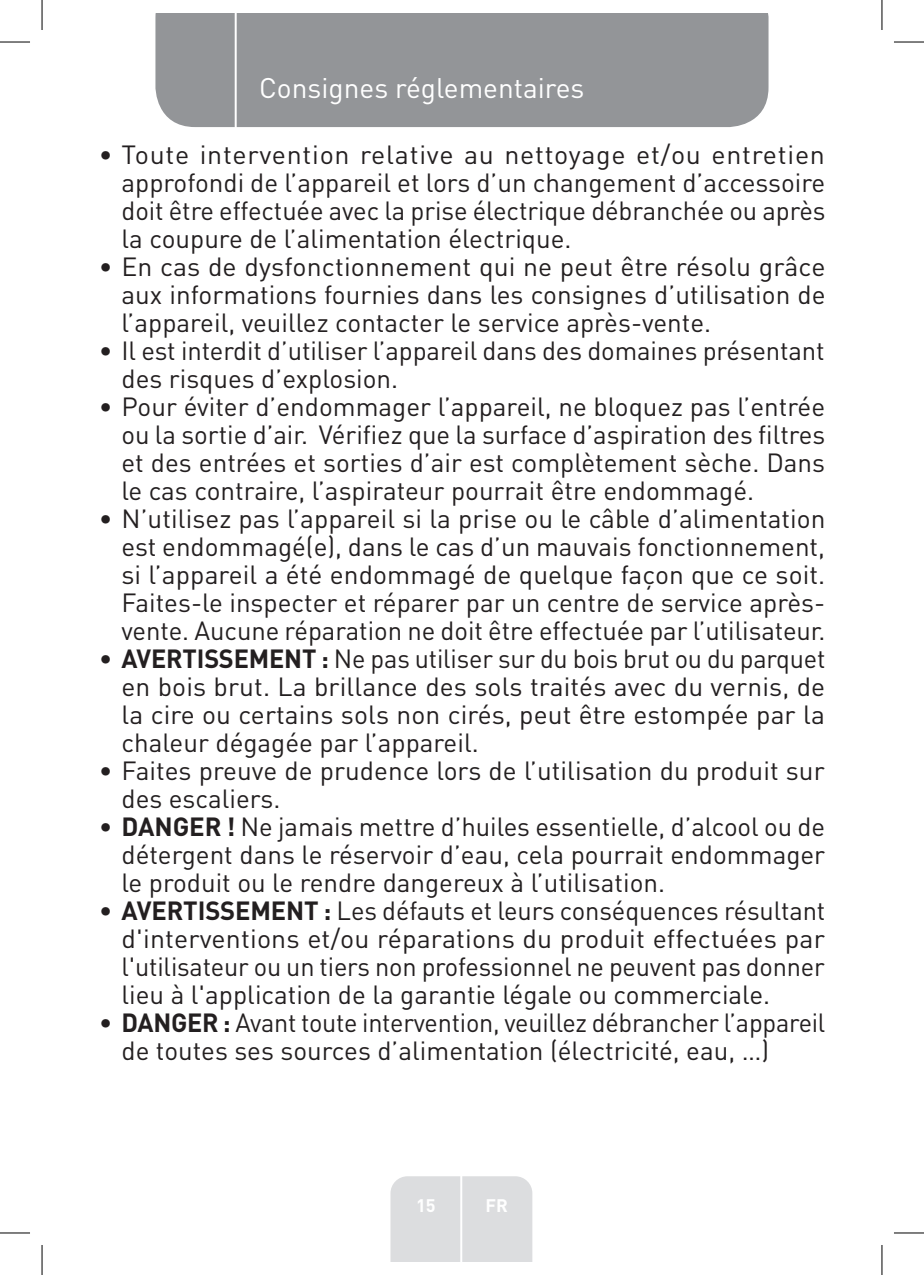
<style>
.page{position:relative;width:924px;height:1275px;background:#fff}
.page>*{position:absolute;margin:0;border:0;box-sizing:border-box;transform-origin:0 0}
.t1{font:28px "DIN Pro";color:#fff}
.t2{font:26px/28px "DIN Pro";color:#231f20;text-align:justify}
.t3{font:700 18px "DIN Pro";color:#fff}
.s1{font-weight:700}
</style>
<div class="page">
<div style="left:155px;top:14px;width:613px;height:113px;background:#939598"></div>
<div style="left:390px;top:1176px;width:142px;height:85px;background:#dcdddf"></div>
<hr style="left:460px;top:1153px;width:2px;height:108px;background:#fff">
<hr style="left:234px;top:14px;width:2px;height:116px;background:#fff">
<hr style="left:0;top:42px;width:30px;height:1px;background:#000">
<hr style="left:893px;top:42px;width:30px;height:1px;background:#000">
<hr style="left:0;top:1232px;width:30px;height:1px;background:#000">
<hr style="left:893px;top:1232px;width:30px;height:1px;background:#000">
<hr style="left:42px;top:0;width:1px;height:30px;background:#000">
<hr style="left:42px;top:1245px;width:1px;height:30px;background:#000">
<hr style="left:881px;top:0;width:1px;height:30px;background:#000">
<hr style="left:881px;top:1245px;width:1px;height:30px;background:#000">
<p class="t1" style="left:259px;top:69px;width:326px">Consignes réglementaires</p>
<p class="t2" style="left:121px;top:139px;width:705px;text-indent:-23px">• Toute intervention relative au nettoyage et/ou entretien approfondi de l’appareil et lors d’un changement d’accessoire doit être effectuée avec la prise électrique débranchée ou après la coupure de l’alimentation électrique.</p>
<p class="t2" style="left:121px;top:251px;width:705px;text-indent:-23px">• En cas de dysfonctionnement qui ne peut être résolu grâce aux informations fournies dans les consignes d’utilisation de l’appareil, veuillez contacter le service après-vente.</p>
<p class="t2" style="left:121px;top:335px;width:704px;text-indent:-23px">• Il est interdit d’utiliser l’appareil dans des domaines présentant des risques d’explosion.</p>
<p class="t2" style="left:121px;top:391px;width:705px;text-indent:-23px">• Pour éviter d’endommager l’appareil, ne bloquez pas l’entrée ou la sortie d’air. Vérifiez que la surface d’aspiration des filtres et des entrées et sorties d’air est complètement sèche. Dans le cas contraire, l’aspirateur pourrait être endommagé.</p>
<p class="t2" style="left:121px;top:503px;width:705px;text-indent:-23px">• N’utilisez pas l’appareil si la prise ou le câble d’alimentation est endommagé(e), dans le cas d’un mauvais fonctionnement, si l’appareil a été endommagé de quelque façon que ce soit.<br>Faites-le inspecter et réparer par un centre de service après&shy;vente. Aucune réparation ne doit être effectuée par l’utilisateur.</p>
<p class="t2" style="left:121px;top:643px;width:705px;text-indent:-23px">• <span class="s1">AVERTISSEMENT :</span> Ne pas utiliser sur du bois brut ou du parquet en bois brut. La brillance des sols traités avec du vernis, de la cire ou certains sols non cirés, peut être estompée par la chaleur dégagée par l’appareil.</p>
<p class="t2" style="left:121px;top:755px;width:704px;text-indent:-23px">• Faites preuve de prudence lors de l’utilisation du produit sur des escaliers.</p>
<p class="t2" style="left:121px;top:811px;width:705px;text-indent:-23px">• <span class="s1">DANGER !</span> Ne jamais mettre d’huiles essentielle, d’alcool ou de détergent dans le réservoir d’eau, cela pourrait endommager le produit ou le rendre dangereux à l’utilisation.</p>
<p class="t2" style="left:121px;top:895px;width:705px;text-indent:-23px">• <span class="s1">AVERTISSEMENT :</span> Les défauts et leurs conséquences résultant d'interventions et/ou réparations du produit effectuées par l'utilisateur ou un tiers non professionnel ne peuvent pas donner lieu à l'application de la garantie légale ou commerciale.</p>
<p class="t2" style="left:121px;top:1007px;width:705px;text-indent:-23px">• <span class="s1">DANGER :</span> Avant toute intervention, veuillez débrancher l’appareil de toutes ses sources d’alimentation (électricité, eau, …)</p>
<p class="t3" style="left:416px;top:1192px;width:21px">15</p>
<p class="t3" style="left:485px;top:1192px;width:24px">FR</p>
</div>
